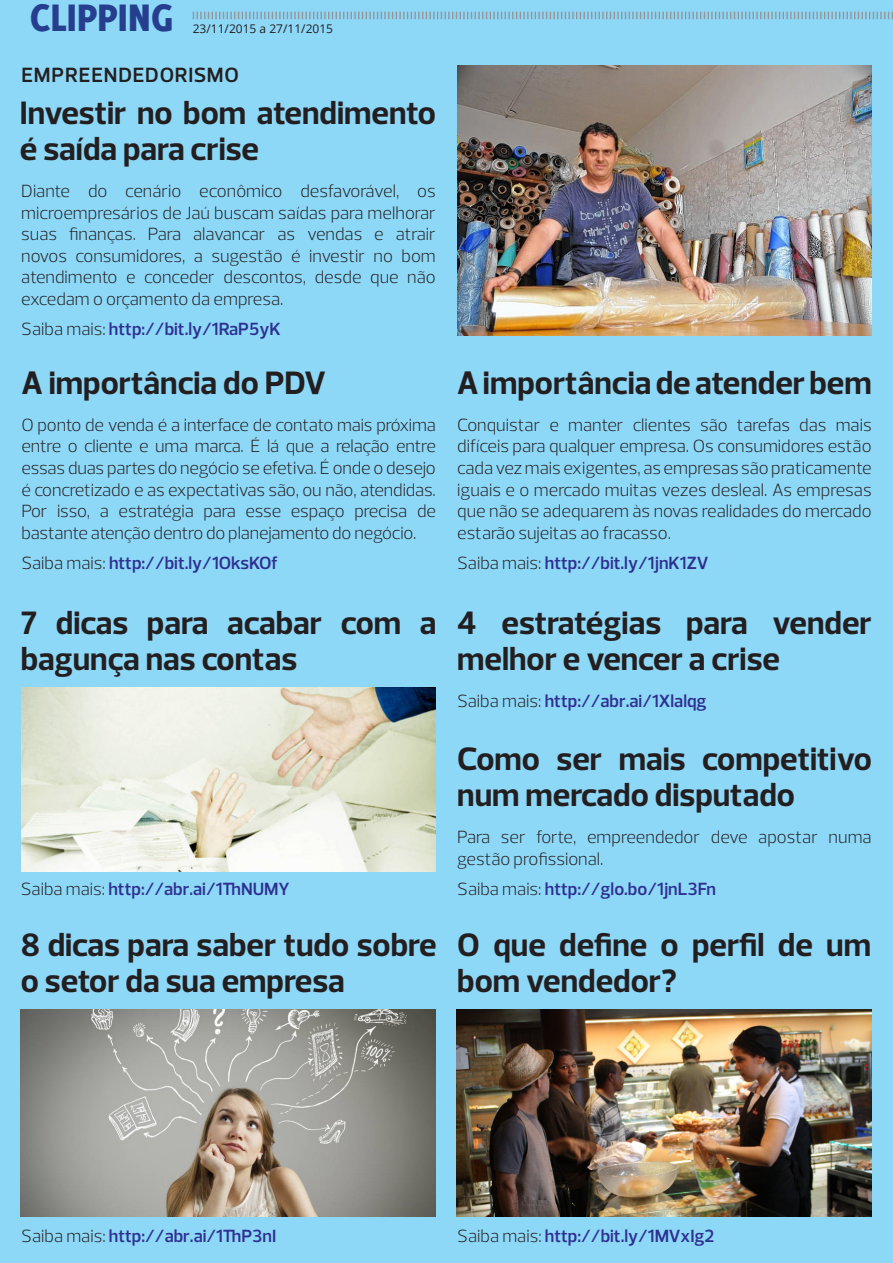
<style>
.page{position:relative;width:893px;height:1263px;background:#8dd7f7}
.page>*{position:absolute;margin:0;border:0;box-sizing:border-box;transform-origin:0 0}
.t1{font:800 42px "Delicious";color:#253f8e}
.t2{font:700 33px/36px "Prelo";color:#231f20}
.t3{font:600 21px "Prelo";letter-spacing:.04em;color:#231f20}
.t4{font:300 18px/21.6px "Prelo";color:#231f20;text-align:justify}
.t5{font:600 18px "Prelo";color:#2e3091}
.t6{font:12px "Open Sans";color:#231f20}
.s1{font-weight:300;color:#231f20}
</style>
<div class="page">
<svg style="left:193px;top:12px;width:700px;height:7px"></svg>
<img style="left:457px;top:66px;width:415px;height:269px">
<img style="left:21px;top:688px;width:415px;height:184px">
<img style="left:457px;top:1010px;width:414px;height:206px">
<img style="left:21px;top:1010px;width:415px;height:206px">
<h1 class="t1" style="left:30px;top:-7px;width:145px">CLIPPING</h1>
<p class="t6" style="left:193px;top:20px;width:142px">23/11/2015 a 27/11/2015</p>
<p class="t3" style="left:21px;top:62px;width:219px">EMPREENDEDORISMO</p>
<p class="t2" style="left:20px;top:95px;width:417px">Investir no bom atendimento é saída para crise</p>
<p class="t4" style="left:21px;top:180px;width:416px">Diante do cenário econômico desfavorável, os microempresários de Jaú buscam saídas para melhorar suas finanças. Para alavancar as vendas e atrair novos consumidores, a sugestão é investir no bom atendimento e conceder descontos, desde que não excedam o orçamento da empresa.</p>
<p class="t5" style="left:21px;top:318px;width:261px"><span class="s1">Saiba mais:</span> http://bit.ly/1RaP5yK</p>
<p class="t2" style="left:21px;top:365px;width:306px">A importância do PDV</p>
<p class="t4" style="left:21px;top:414px;width:416px">O ponto de venda é a interface de contato mais próxima entre o cliente e uma marca. É lá que a relação entre essas duas partes do negócio se efetiva. É onde o desejo é concretizado e as expectativas são, ou não, atendidas.<br>Por isso, a estratégia para esse espaço precisa de bastante atenção dentro do planejamento do negócio.</p>
<p class="t5" style="left:21px;top:552px;width:258px"><span class="s1">Saiba mais:</span> http://bit.ly/1OksKOf</p>
<p class="t2" style="left:21px;top:605px;width:417px">7 dicas para acabar com a bagunça nas contas</p>
<p class="t5" style="left:21px;top:878px;width:270px"><span class="s1">Saiba mais:</span> http://abr.ai/1ThNUMY</p>
<p class="t2" style="left:21px;top:927px;width:417px">8 dicas para saber tudo sobre o setor da sua empresa</p>
<p class="t2" style="left:457px;top:365px;width:416px">A importância de atender bem</p>
<p class="t4" style="left:457px;top:414px;width:416px">Conquistar e manter clientes são tarefas das mais difíceis para qualquer empresa. Os consumidores estão cada vez mais exigentes, as empresas são praticamente iguais e o mercado muitas vezes desleal. As empresas que não se adequarem às novas realidades do mercado estarão sujeitas ao fracasso.</p>
<p class="t5" style="left:457px;top:552px;width:253px"><span class="s1">Saiba mais:</span> http://bit.ly/1jnK1ZV</p>
<p class="t2" style="left:457px;top:605px;width:416px">4 estratégias para vender melhor e vencer a crise</p>
<p class="t5" style="left:457px;top:690px;width:251px"><span class="s1">Saiba mais:</span> http://abr.ai/1Xlalqg</p>
<p class="t2" style="left:457px;top:741px;width:416px">Como ser mais competitivo num mercado disputado</p>
<p class="t4" style="left:457px;top:826px;width:416px">Para ser forte, empreendedor deve apostar numa gestão profissional.</p>
<p class="t5" style="left:457px;top:878px;width:260px"><span class="s1">Saiba mais:</span> http://glo.bo/1jnL3Fn</p>
<p class="t2" style="left:457px;top:927px;width:415px">O que define o perfil de um bom vendedor?</p>
<p class="t5" style="left:21px;top:1224px;width:257px"><span class="s1">Saiba mais:</span> http://abr.ai/1ThP3nI</p>
<p class="t5" style="left:457px;top:1224px;width:259px"><span class="s1">Saiba mais:</span> http://bit.ly/1MVxIg2</p>
</div>
